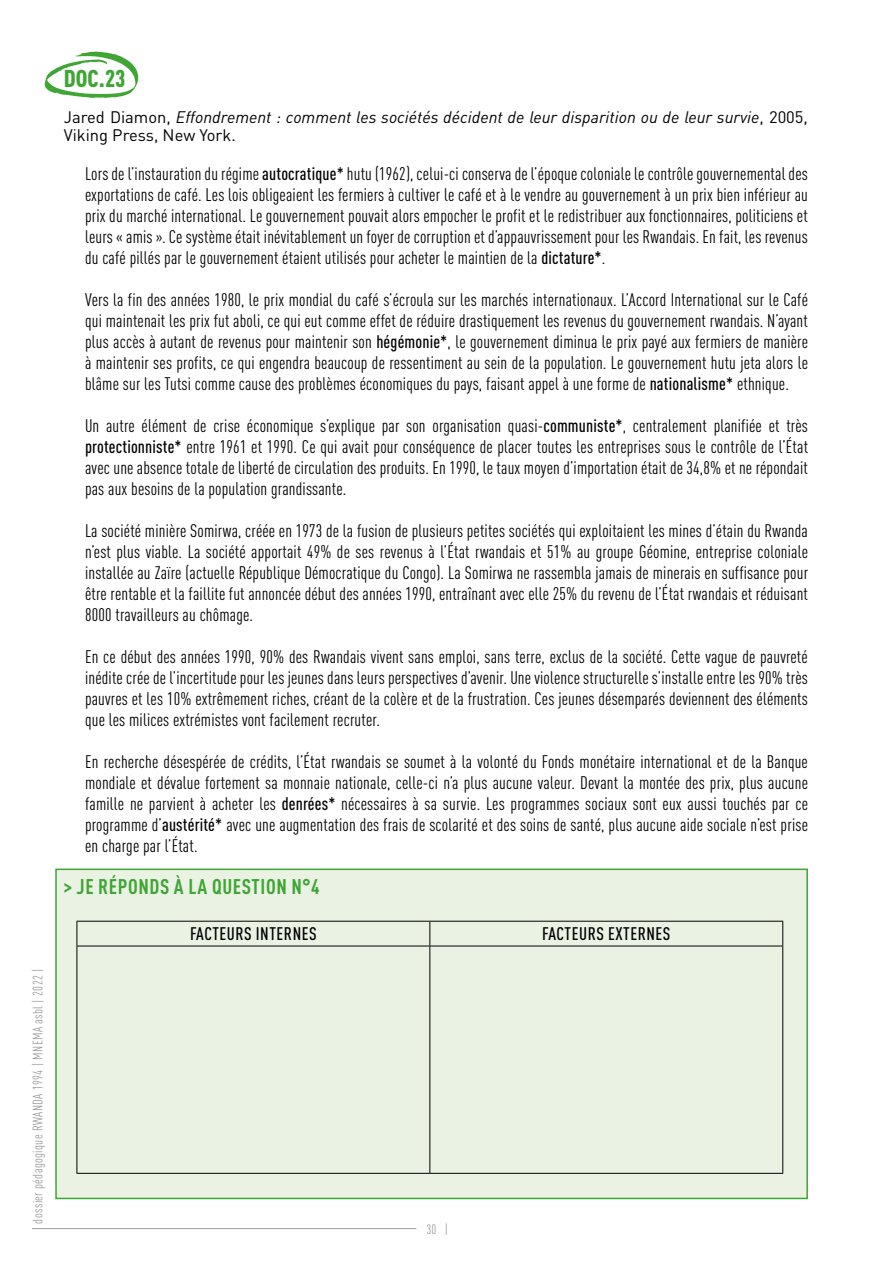
<style>
.page{position:relative;width:893px;height:1263px;background:#fff}
.page>*{position:absolute;margin:0;border:0;box-sizing:border-box;transform-origin:0 0}
.t1{font:900 condensed 24px "DIN Pro";color:#3fa535}
.t2{font:700 condensed 21px "DIN Pro";letter-spacing:.03em;color:#3fa535}
.t3{font:condensed 18px/21px "DIN Pro";letter-spacing:.01em;color:#000;text-align:justify}
.t4{font:500 condensed 18px "DIN Pro";letter-spacing:.03em;color:#000}
.t5{font:italic 16.5px/17.9px "DIN Pro";color:#000}
.t6{font:condensed 13.5px "DIN Pro";letter-spacing:.025em;color:#9d9d9c}
.s1{font-style:normal}
.s2{font-weight:500}
</style>
<div class="page">
<hr style="left:32px;top:1228px;width:384px;height:1px;background:#9d9d9c">
<div style="left:55px;top:868px;width:753px;height:331px;background:#eaf3e3;border:2px solid #3fa535"></div>
<hr style="left:77px;top:921px;width:353px;height:1px;background:#000">
<svg style="left:77px;top:921px;width:1px;height:25px"></svg>
<hr style="left:430px;top:921px;width:353px;height:1px;background:#000">
<svg style="left:429px;top:921px;width:1px;height:25px"></svg>
<svg style="left:782px;top:921px;width:1px;height:25px"></svg>
<hr style="left:77px;top:946px;width:353px;height:1px;background:#000">
<hr style="left:77px;top:946px;width:1px;height:227px;background:#000">
<hr style="left:430px;top:946px;width:353px;height:1px;background:#000">
<hr style="left:429px;top:946px;width:1px;height:227px;background:#000">
<hr style="left:782px;top:946px;width:1px;height:227px;background:#000">
<hr style="left:77px;top:1173px;width:353px;height:1px;background:#000">
<hr style="left:430px;top:1173px;width:353px;height:1px;background:#000">
<svg style="left:45px;top:51px;width:93px;height:47px"></svg>
<p class="t6" style="left:28px;top:1223px;width:256px;rotate:-90deg">dossier pédagogique RWANDA 1994 | MNEMA asbl | 2022 |</p>
<h1 class="t1" style="left:64px;top:60px;width:63px">DOC.23</h1>
<p class="t5" style="left:64px;top:107px;width:746px"><span class="s1">Jared Diamon,</span> Effondrement : comment les sociétés décident de leur disparition ou de leur survie<span class="s1">, 2005,<br>Viking Press, New York.</span></p>
<p class="t3" style="left:85px;top:162px;width:724px">Lors de l’instauration du régime <span class="s2">autocratique*</span> hutu (1962), celui-ci conserva de l’époque coloniale le contrôle gouvernemental des exportations de café. Les lois obligeaient les fermiers à cultiver le café et à le vendre au gouvernement à un prix bien inférieur au prix du marché international. Le gouvernement pouvait alors empocher le profit et le redistribuer aux fonctionnaires, politiciens et leurs « amis ». Ce système était inévitablement un foyer de corruption et d’appauvrissement pour les Rwandais. En fait, les revenus du café pillés par le gouvernement étaient utilisés pour acheter le maintien de la <span class="s2">dictature*</span>.</p>
<p class="t3" style="left:85px;top:288px;width:724px">Vers la fin des années 1980, le prix mondial du café s’écroula sur les marchés internationaux. L’Accord International sur le Café qui maintenait les prix fut aboli, ce qui eut comme effet de réduire drastiquement les revenus du gouvernement rwandais. N’ayant plus accès à autant de revenus pour maintenir son <span class="s2">hégémonie*</span>, le gouvernement diminua le prix payé aux fermiers de manière à maintenir ses profits, ce qui engendra beaucoup de ressentiment au sein de la population. Le gouvernement hutu jeta alors le blâme sur les Tutsi comme cause des problèmes économiques du pays, faisant appel à une forme de <span class="s2">nationalisme*</span> ethnique.</p>
<p class="t3" style="left:85px;top:414px;width:724px">Un autre élément de crise économique s’explique par son organisation quasi-<span class="s2">communiste*</span>, centralement planifiée et très <span class="s2">protectionniste*</span> entre 1961 et 1990. Ce qui avait pour conséquence de placer toutes les entreprises sous le contrôle de l’État avec une absence totale de liberté de circulation des produits. En 1990, le taux moyen d’importation était de 34,8% et ne répondait pas aux besoins de la population grandissante.</p>
<p class="t3" style="left:85px;top:519px;width:724px">La société minière Somirwa, créée en 1973 de la fusion de plusieurs petites sociétés qui exploitaient les mines d’étain du Rwanda n’est plus viable. La société apportait 49% de ses revenus à l’État rwandais et 51% au groupe Géomine, entreprise coloniale installée au Zaïre (actuelle République Démocratique du Congo). La Somirwa ne rassembla jamais de minerais en suffisance pour être rentable et la faillite fut annoncée début des années 1990, entraînant avec elle 25% du revenu de l’État rwandais et réduisant 8000 travailleurs au chômage.</p>
<p class="t3" style="left:85px;top:645px;width:724px">En ce début des années 1990, 90% des Rwandais vivent sans emploi, sans terre, exclus de la société. Cette vague de pauvreté inédite crée de l’incertitude pour les jeunes dans leurs perspectives d’avenir. Une violence structurelle s’installe entre les 90% très pauvres et les 10% extrêmement riches, créant de la colère et de la frustration. Ces jeunes désemparés deviennent des éléments que les milices extrémistes vont facilement recruter.</p>
<p class="t3" style="left:85px;top:750px;width:724px">En recherche désespérée de crédits, l’État rwandais se soumet à la volonté du Fonds monétaire international et de la Banque mondiale et dévalue fortement sa monnaie nationale, celle-ci n’a plus aucune valeur. Devant la montée des prix, plus aucune famille ne parvient à acheter les <span class="s2">denrées*</span> nécessaires à sa survie. Les programmes sociaux sont eux aussi touchés par ce programme d’<span class="s2">austérité*</span> avec une augmentation des frais de scolarité et des soins de santé, plus aucune aide sociale n’est prise en charge par l’État.</p>
<p class="t2" style="left:64px;top:870px;width:257px">&gt; JE RÉPONDS À LA QUESTION N°4</p>
<p class="t4" style="left:190px;top:920px;width:128px">FACTEURS INTERNES</p>
<p class="t4" style="left:542px;top:920px;width:130px">FACTEURS EXTERNES</p>
<p class="t6" style="left:427px;top:1219px;width:23px">30 |</p>
</div>
